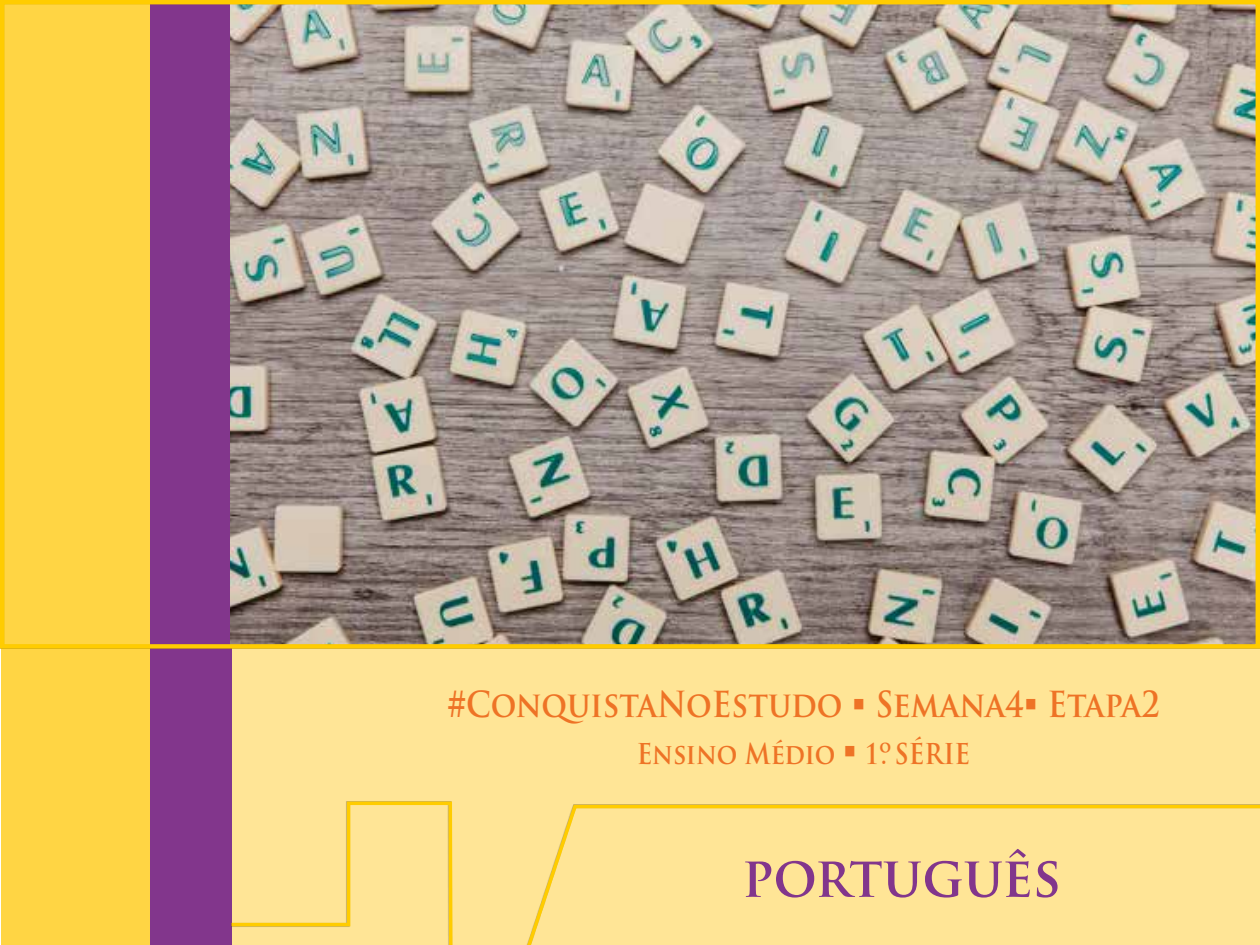
<style>
.page{position:relative;width:1260px;height:945px;background:#fff}
.page>*{position:absolute;margin:0;border:0;box-sizing:border-box;transform-origin:0 0}
.t1{font:700 55.12px "Trajan Pro";color:#82368c;scale:.95 1}
.t2{font:700 35px "Trajan Pro";color:#ee7326;scale:.89 1}
.t3{font:700 28px "Trajan Pro";color:#ee7326;scale:.89 1}
</style>
<div class="page">
<div style="left:191px;top:0;width:1069px;height:945px;background:#ffe596"></div>
<div style="left:1px;top:0;width:159px;height:945px;background:#ffd544"></div>
<div style="left:150px;top:0;width:82px;height:945px;background:#82368c"></div>
<svg style="left:231px;top:801px;width:1029px;height:144px"></svg>
<div style="left:0;top:0;width:1260px;height:649px;background:#000;opacity:.3"></div>
<div style="left:0;top:0;width:1260px;height:649px;border:4px solid #fc0"></div>
<p class="t2" style="left:447px;top:682px;width:802px">#ConquistaNoEstudo ▪ Semana4▪ Etapa2</p>
<p class="t3" style="left:637px;top:737px;width:376px">Ensino Médio ▪ 1º. SÉRIE</p>
<h1 class="t1" style="left:742px;top:842px;width:337px">português</h1>
</div>
